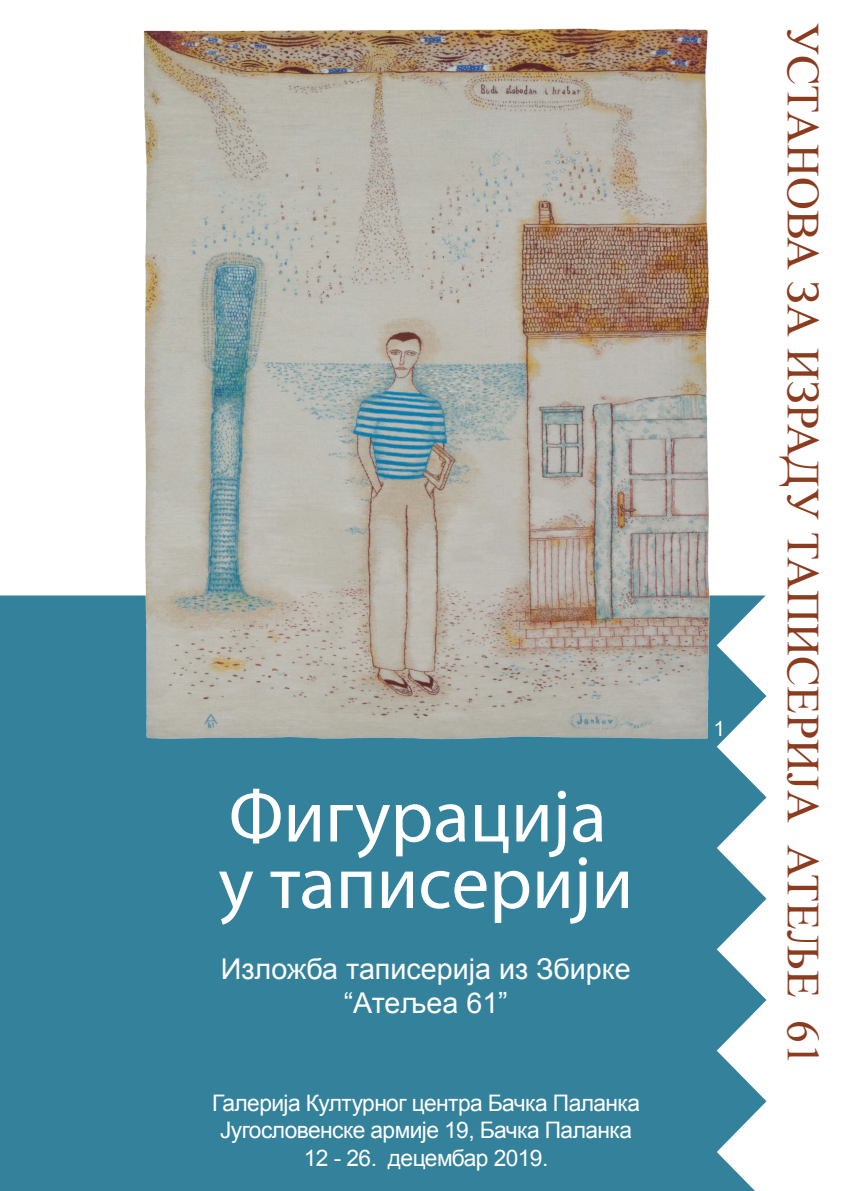
<style>
.page{position:relative;width:843px;height:1191px;background:#fff}
.page>*{position:absolute;margin:0;border:0;box-sizing:border-box;transform-origin:0 0}
.t1{font:75.25px/66.5px "Myriad Pro";color:#fff}
.t2{font:45.5px "Times New Roman";color:#8b3b1e}
.t3{font:28.7px/34.5px "Arial";color:#fff;text-align:center}
.t4{font:22.75px/27.3px "Arial";letter-spacing:-.025em;color:#fff;text-align:center}
.t5{font:21px "Arial";color:#fff}
</style>
<div class="page">
<div style="left:0;top:595px;width:766px;height:596px;background:#33819b"></div>
<img style="left:139px;top:28px;width:573px;height:716px">
<h1 class="t1" style="left:218px;top:782px;width:416px">Фигурација у таписерији</h1>
<p class="t3" style="left:221px;top:951px;width:411px">Изложба таписерија из Збирке “Атељеа 61”</p>
<p class="t4" style="left:212px;top:1089px;width:429px">Галерија Културног центра Бачка Паланка<br>Југословенске армије 19, Бачка Паланка<br>12 - 26. децембар 2019.</p>
<p class="t5" style="left:714px;top:714px;width:13px">1</p>
<h2 class="t2" style="left:834px;top:23px;width:1044px;rotate:90deg">УСТАНОВА ЗА ИЗРАДУ ТАПИСЕРИЈА АТЕЉЕ 61</h2>
</div>
